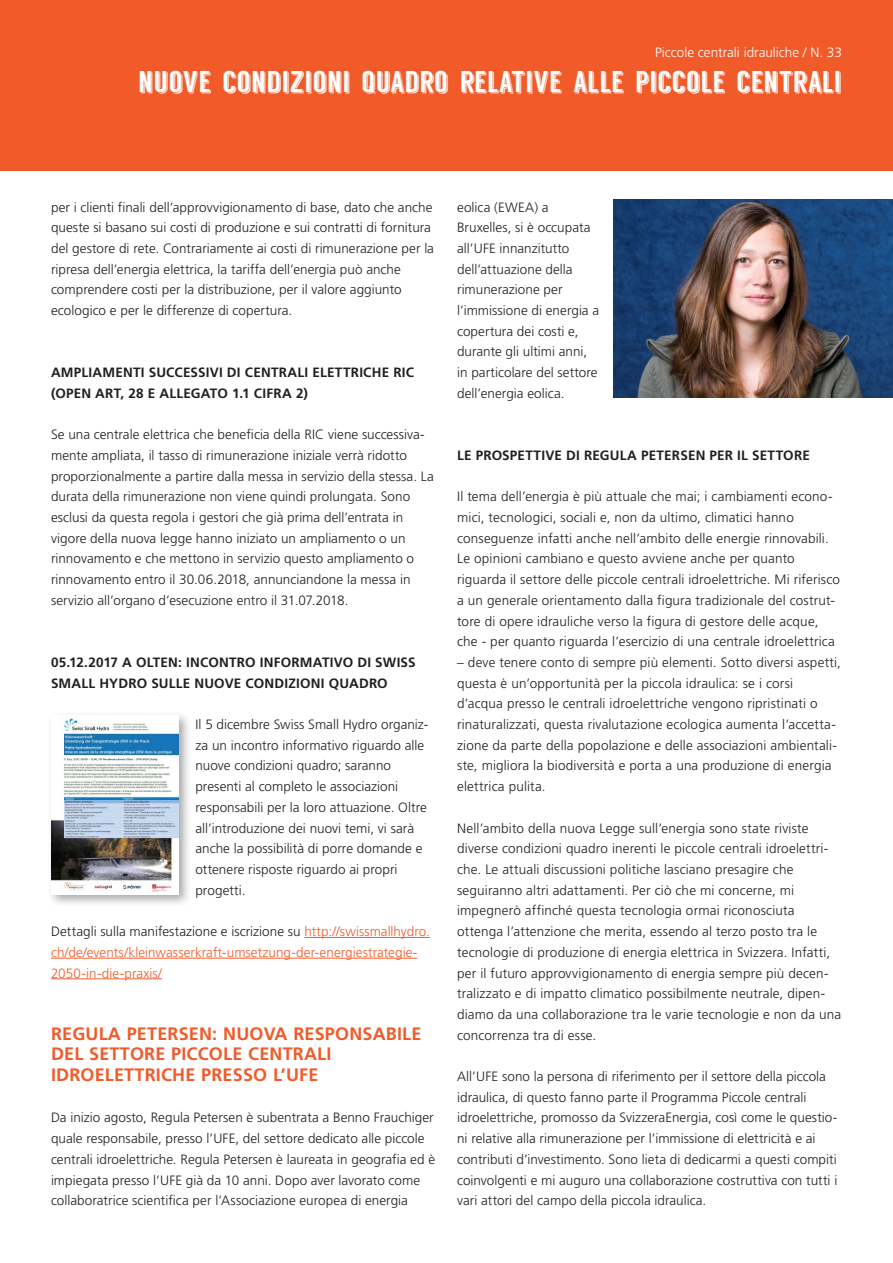
<style>
.page{position:relative;width:893px;height:1263px;background:#fff}
.page>*{position:absolute;margin:0;border:0;box-sizing:border-box;transform-origin:0 0}
.Header_01{font:30px "Langdon";color:#fff}
.Kapitel_Zwischentite{font:700 18px/20.7px "Frutiger LT Std";letter-spacing:.01em;color:#f15b2a}
.Fliesstext{font:300 13.5px/20.7px "Frutiger LT Std";letter-spacing:.005em;color:#231f20}
.Paragraphentitel{font:700 13.5px/20.7px "Frutiger LT Std";letter-spacing:.015em;color:#231f20}
.Fliesstext-2{font:300 13.5px/20.7px "Frutiger LT Std";color:#f15b2a}
.Zielpublikum{font:300 13.5px "Frutiger LT Std";color:#fff}
.s1{color:#231f20}
</style>
<div class="page">
<div style="left:0;top:0;width:893px;height:170px;background:#f15b2a"></div>
<hr style="left:304px;top:937px;width:126px;height:1px;background:#f15b2a">
<hr style="left:51px;top:958px;width:366px;height:1px;background:#f15b2a">
<hr style="left:51px;top:978px;width:111px;height:1px;background:#f15b2a">
<div style="left:47px;top:711px;width:144px;height:197px;background:#231f20;opacity:.39"></div>
<img style="left:51px;top:716px;width:127px;height:179px">
<img style="left:614px;top:200px;width:279px;height:198px">
<p class="Zielpublikum" style="left:655px;top:45px;width:188px">Piccole centrali idrauliche / N. 33</p>
<p class="Header_01" style="left:138px;top:66px;width:705px">NUOVE CONDIZIONI QUADRO RELATIVE ALLE PICCOLE CENTRALI</p>
<p class="Fliesstext" style="left:51px;top:197px;width:385px">per i clienti finali dell’approvvigionamento di base, dato che anche queste si basano sui costi di produzione e sui contratti di fornitura del gestore di rete. Contrariamente ai costi di rimunerazione per la ripresa dell’energia elettrica, la tariffa dell’energia può anche comprendere costi per la distribuzione, per il valore aggiunto ecologico e per le differenze di copertura.</p>
<p class="Paragraphentitel" style="left:51px;top:362px;width:365px">AMPLIAMENTI SUCCESSIVI DI CENTRALI ELETTRICHE RIC (OPEN ART, 28 E ALLEGATO 1.1 CIFRA 2)</p>
<p class="Fliesstext" style="left:51px;top:424px;width:384px">Se una centrale elettrica che beneficia della RIC viene successiva&shy;mente ampliata, il tasso di rimunerazione iniziale verrà ridotto proporzionalmente a partire dalla messa in servizio della stessa. La durata della rimunerazione non viene quindi prolungata. Sono esclusi da questa regola i gestori che già prima dell’entrata in vigore della nuova legge hanno iniziato un ampliamento o un rinnovamento e che mettono in servizio questo ampliamento o rinnovamento entro il 30.06.2018, annunciandone la messa in servizio all’organo d’esecuzione entro il 31.07.2018.</p>
<p class="Paragraphentitel" style="left:51px;top:652px;width:366px">05.12.2017 A OLTEN: INCONTRO INFORMATIVO DI SWISS<br>SMALL HYDRO SULLE NUOVE CONDIZIONI QUADRO</p>
<p class="Fliesstext" style="left:195px;top:714px;width:234px">Il 5 dicembre Swiss Small Hydro organiz&shy;za un incontro informativo riguardo alle nuove condizioni quadro; saranno presenti al completo le associazioni responsabili per la loro attuazione. Oltre all’introduzione dei nuovi temi, vi sarà anche la possibilità di porre domande e ottenere risposte riguardo ai propri progetti.</p>
<p class="Fliesstext-2" style="left:51px;top:921px;width:380px"><span class="s1">Dettagli sulla manifestazione e iscrizione su</span> http://swissmallhydro. ch/de/events/kleinwasserkraft-umsetzung-der-energiestrategie-<br>2050-in-die-praxis/</p>
<p class="Kapitel_Zwischentite" style="left:51px;top:1023px;width:372px">REGULA PETERSEN: NUOVA RESPONSABILE<br>DEL SETTORE PICCOLE CENTRALI<br>IDROELETTRICHE PRESSO L’UFE</p>
<p class="Fliesstext" style="left:51px;top:1107px;width:386px">Da inizio agosto, Regula Petersen è subentrata a Benno Frauchiger quale responsabile, presso l’UFE, del settore dedicato alle piccole centrali idroelettriche. Regula Petersen è laureata in geografia ed è impiegata presso l’UFE già da 10 anni. Dopo aver lavorato come collaboratrice scientifica per l’Associazione europea di energia</p>
<p class="Fliesstext" style="left:457px;top:197px;width:144px">eolica (EWEA) a<br>Bruxelles, si è occupata all’UFE innanzitutto dell’attuazione della rimunerazione per l’immissione di energia a copertura dei costi e, durante gli ultimi anni, in particolare del settore dell’energia eolica.</p>
<p class="Paragraphentitel" style="left:457px;top:445px;width:354px">LE PROSPETTIVE DI REGULA PETERSEN PER IL SETTORE</p>
<p class="Fliesstext" style="left:457px;top:486px;width:384px">Il tema dell’energia è più attuale che mai; i cambiamenti econo&shy;mici, tecnologici, sociali e, non da ultimo, climatici hanno conseguenze infatti anche nell’ambito delle energie rinnovabili.<br>Le opinioni cambiano e questo avviene anche per quanto riguarda il settore delle piccole centrali idroelettriche. Mi riferisco a un generale orientamento dalla figura tradizionale del costrut&shy;tore di opere idrauliche verso la figura di gestore delle acque, che - per quanto riguarda l’esercizio di una centrale idroelettrica</p>
<p class="Fliesstext" style="left:457px;top:652px;width:385px">– deve tenere conto di sempre più elementi. Sotto diversi aspetti, questa è un’opportunità per la piccola idraulica: se i corsi d’acqua presso le centrali idroelettriche vengono ripristinati o rinaturalizzati, questa rivalutazione ecologica aumenta l’accetta&shy;zione da parte della popolazione e delle associazioni ambientali&shy;ste, migliora la biodiversità e porta a una produzione di energia elettrica pulita.</p>
<p class="Fliesstext" style="left:457px;top:818px;width:386px">Nell’ambito della nuova Legge sull’energia sono state riviste diverse condizioni quadro inerenti le piccole centrali idroelettri&shy;che. Le attuali discussioni politiche lasciano presagire che seguiranno altri adattamenti. Per ciò che mi concerne, mi impegnerò affinché questa tecnologia ormai riconosciuta ottenga l’attenzione che merita, essendo al terzo posto tra le tecnologie di produzione di energia elettrica in Svizzera. Infatti, per il futuro approvvigionamento di energia sempre più decen&shy;tralizzato e di impatto climatico possibilmente neutrale, dipen&shy;diamo da una collaborazione tra le varie tecnologie e non da una concorrenza tra di esse.</p>
<p class="Fliesstext" style="left:457px;top:1066px;width:382px">All’UFE sono la persona di riferimento per il settore della piccola idraulica, di questo fanno parte il Programma Piccole centrali idroelettriche, promosso da SvizzeraEnergia, così come le questio&shy;ni relative alla rimunerazione per l’immissione di elettricità e ai contributi d’investimento. Sono lieta di dedicarmi a questi compiti coinvolgenti e mi auguro una collaborazione costruttiva con tutti i vari attori del campo della piccola idraulica.</p>
</div>
